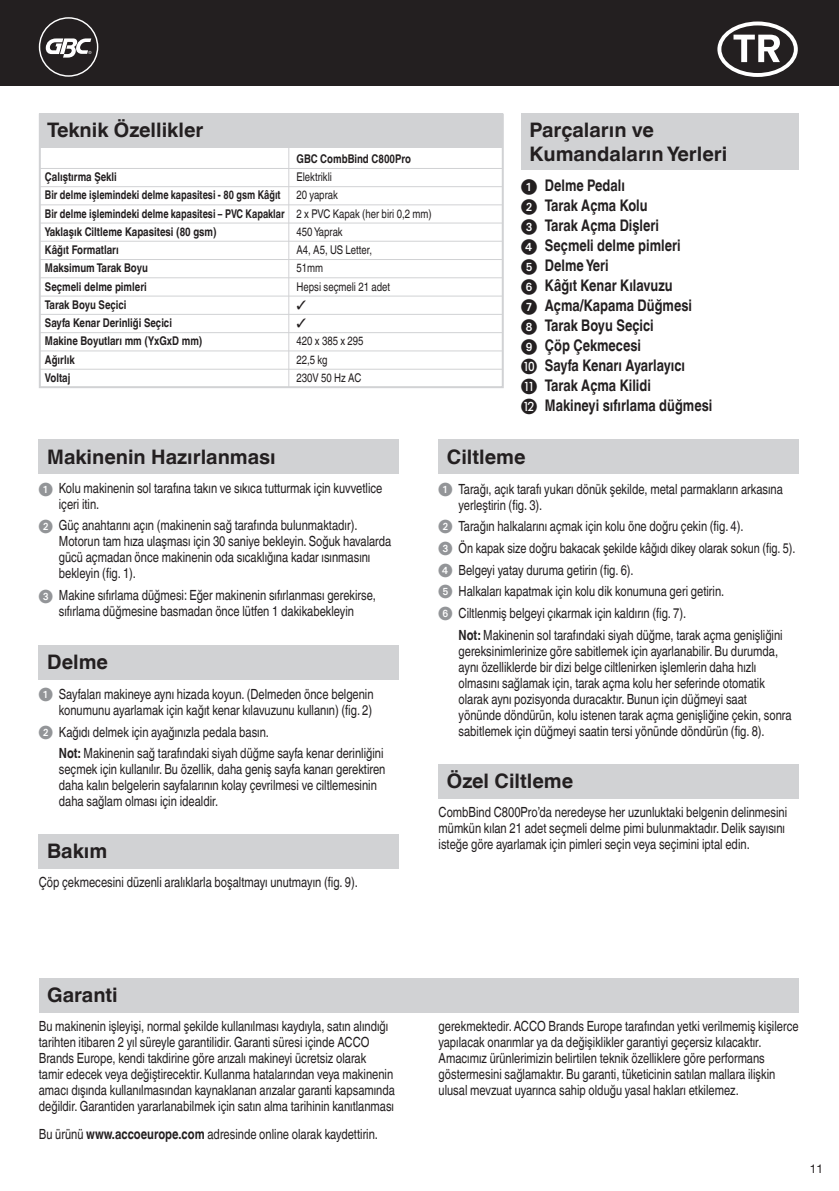
<style>
.page{position:relative;width:839px;height:1191px;background:#fff}
.page>*{position:absolute;margin:0;border:0;box-sizing:border-box;transform-origin:0 0}
.t1{font:700 20px/24px "Helvetica Linotype";color:#231f20}
.t2{font:700 16px/20px "Helvetica Linotype";color:#231f20;scale:.8 1}
.t3{font:14px/16px "Helvetica Linotype";color:#231f20;scale:.8 1}
.t4{font:700 12px/18.2px "Helvetica Linotype";color:#231f20;scale:.8 1}
.t5{font:12px/18.2px "Helvetica Linotype";color:#231f20;scale:.8 1}
.t6{font:12px "Helvetica Neue";color:#231f20}
.s1{font-family:"European Pi One";font-weight:400}
.s2{font-family:"European Pi One";color:#939598}
.s3{font-weight:700}
</style>
<div class="page">
<div style="left:0;top:0;width:839px;height:85px;background:#231f20"></div>
<svg style="left:39px;top:17px;width:59px;height:60px"></svg>
<div style="left:521px;top:114px;width:277px;height:56px;background:#d1d2d4"></div>
<div style="left:39px;top:440px;width:360px;height:34px;background:#d1d2d4"></div>
<div style="left:39px;top:645px;width:360px;height:34px;background:#d1d2d4"></div>
<div style="left:439px;top:440px;width:360px;height:34px;background:#d1d2d4"></div>
<div style="left:439px;top:764px;width:360px;height:34px;background:#d1d2d4"></div>
<div style="left:39px;top:835px;width:360px;height:34px;background:#d1d2d4"></div>
<div style="left:39px;top:114px;width:465px;height:274px;border:2px solid #d1d2d4"></div>
<div style="left:39px;top:114px;width:464px;height:34px;background:#d1d2d4"></div>
<hr style="left:288px;top:142px;width:1px;height:246px;background:#d1d2d4">
<hr style="left:40px;top:186px;width:462px;height:1px;background:#d1d2d4">
<hr style="left:40px;top:168px;width:462px;height:1px;background:#d1d2d4">
<hr style="left:40px;top:223px;width:462px;height:1px;background:#d1d2d4">
<hr style="left:40px;top:204px;width:462px;height:1px;background:#d1d2d4">
<hr style="left:40px;top:241px;width:462px;height:1px;background:#d1d2d4">
<hr style="left:40px;top:259px;width:462px;height:1px;background:#d1d2d4">
<hr style="left:40px;top:277px;width:462px;height:1px;background:#d1d2d4">
<hr style="left:40px;top:296px;width:462px;height:1px;background:#d1d2d4">
<hr style="left:40px;top:332px;width:462px;height:1px;background:#d1d2d4">
<hr style="left:40px;top:314px;width:462px;height:1px;background:#d1d2d4">
<hr style="left:40px;top:350px;width:462px;height:1px;background:#d1d2d4">
<hr style="left:40px;top:369px;width:462px;height:1px;background:#d1d2d4">
<div style="left:39px;top:978px;width:760px;height:34px;background:#d1d2d4"></div>
<h1 class="t1" style="left:47px;top:118px;width:158px">Teknik Özellikler</h1>
<p class="t4" style="left:45px;top:168px;width:301px">Çalıştırma Şekli<br>Bir delme işlemindeki delme kapasitesi - 80 gsm Kâğıt<br>Bir delme işlemindeki delme kapasitesi – PVC Kapaklar<br>Yaklaşık Ciltleme Kapasitesi (80 gsm)<br>Kâğıt Formatları<br>Maksimum Tarak Boyu<br>Seçmeli delme pimleri<br>Tarak Boyu Seçici<br>Sayfa Kenar Derinliği Seçici<br>Makine Boyutları mm (YxGxD mm)<br>Ağırlık<br>Voltaj</p>
<p class="t4" style="left:296px;top:149px;width:145px">GBC CombBind C800Pro</p>
<p class="t5" style="left:296px;top:168px;width:170px">Elektrikli<br>20 yaprak<br>2 x PVC Kapak (her biri 0,2 mm)<br>450 Yaprak<br>A4, A5, US Letter,<br>51mm<br>Hepsi seçmeli 21 adet</p>
<p class="t5" style="left:296px;top:332px;width:85px">420 x 385 x 295<br>22,5 kg<br>230V 50 Hz AC</p>
<h1 class="t1" style="left:530px;top:118px;width:199px">Parçaların ve<br>Kumandaların Yerleri</h1>
<p class="t2" style="left:521px;top:175px;width:240px"><span class="s1">1</span> Delme Pedalı<br><span class="s1">2</span> Tarak Açma Kolu<br><span class="s1">3</span> Tarak Açma Dişleri<br><span class="s1">4</span> Seçmeli delme pimleri<br><span class="s1">5</span> Delme Yeri<br><span class="s1">6</span> Kâğıt Kenar Kılavuzu<br><span class="s1">7</span> Açma/Kapama Düğmesi<br><span class="s1">8</span> Tarak Boyu Seçici<br><span class="s1">9</span> Çöp Çekmecesi<br><span class="s1">J</span> Sayfa Kenarı Ayarlayıcı<br><span class="s1">K</span> Tarak Açma Kilidi<br><span class="s1">L</span> Makineyi sıfırlama düğmesi</p>
<h1 class="t1" style="left:47px;top:445px;width:230px">Makinenin Hazırlanması</h1>
<p class="t3" style="left:59px;top:480px;width:406px;text-indent:-20px"><span class="s2">1</span> Kolu makinenin sol tarafına takın ve sıkıca tutturmak için kuvvetlice içeri itin.</p>
<p class="t3" style="left:59px;top:517px;width:417px;text-indent:-20px"><span class="s2">2</span> Güç anahtarını açın (makinenin sağ tarafında bulunmaktadır).<br>Motorun tam hıza ulaşması için 30 saniye bekleyin. Soğuk havalarda gücü açmadan önce makinenin oda sıcaklığına kadar ısınmasını bekleyin (fig. 1).</p>
<p class="t3" style="left:39px;top:587px;width:423px;text-align:center"><span class="s2">3</span> Makine sıfırlama düğmesi: Eğer makinenin sıfırlanması gerekirse, sıfırlama düğmesine basmadan önce lütfen 1 dakikabekleyin</p>
<h1 class="t1" style="left:47px;top:650px;width:62px">Delme</h1>
<p class="t3" style="left:39px;top:686px;width:420px;text-align:right"><span class="s2">1</span> Sayfaları makineye aynı hizada koyun. (Delmeden önce belgenin konumunu ayarlamak için kağıt kenar kılavuzunu kullanın) (fig. 2)</p>
<p class="t3" style="left:59px;top:721px;width:407px;line-height:21.6px;text-indent:-20px"><span class="s2">2</span> Kağıdı delmek için ayağınızla pedala basın.<br><span class="s3">Not:</span> Makinenin sağ tarafındaki siyah düğme sayfa kenar derinliğini</p>
<p class="t3" style="left:59px;top:761px;width:410px">seçmek için kullanılır. Bu özellik, daha geniş sayfa kanarı gerektiren daha kalın belgelerin sayfalarının kolay çevrilmesi ve ciltlemesinin daha sağlam olması için idealdir.</p>
<h1 class="t1" style="left:47px;top:839px;width:62px">Bakım</h1>
<p class="t3" style="left:39px;top:874px;width:400px">Çöp çekmecesini düzenli aralıklarla boşaltmayı unutmayın (fig. 9).</p>
<h1 class="t1" style="left:447px;top:445px;width:80px">Ciltleme</h1>
<p class="t3" style="left:459px;top:481px;width:407px;text-indent:-20px"><span class="s2">1</span> Tarağı, açık tarafı yukarı dönük şekilde, metal parmakların arkasına yerleştirin (fig. 3).</p>
<p class="t3" style="left:439px;top:516px;width:448px;line-height:21.6px"><span class="s2">2</span> Tarağın halkalarını açmak için kolu öne doğru çekin (fig. 4).<br><span class="s2">3</span> Ön kapak size doğru bakacak şekilde kâğıdı dikey olarak sokun (fig. 5).<br><span class="s2">4</span> Belgeyi yatay duruma getirin (fig. 6).<br><span class="s2">5</span> Halkaları kapatmak için kolu dik konumuna geri getirin.<br><span class="s2">6</span> Ciltlenmiş belgeyi çıkarmak için kaldırın (fig. 7).</p>
<p class="t3" style="left:459px;top:627px;width:418px"><span class="s3">Not:</span> Makinenin sol tarafındaki siyah düğme, tarak açma genişliğini gereksinimlerinize göre sabitlemek için ayarlanabilir. Bu durumda, aynı özelliklerde bir dizi belge ciltlenirken işlemlerin daha hızlı olmasını sağlamak için, tarak açma kolu her seferinde otomatik olarak aynı pozisyonda duracaktır. Bunun için düğmeyi saat yönünde döndürün, kolu istenen tarak açma genişliğine çekin, sonra sabitlemek için düğmeyi saatin tersi yönünde döndürün (fig. 8).</p>
<h1 class="t1" style="left:447px;top:769px;width:128px">Özel Ciltleme</h1>
<p class="t3" style="left:439px;top:804px;width:437px">CombBind C800Pro’da neredeyse her uzunluktaki belgenin delinmesini mümkün kılan 21 adet seçmeli delme pimi bulunmaktadır. Delik sayısını isteğe göre ayarlamak için pimleri seçin veya seçimini iptal edin.</p>
<h1 class="t1" style="left:47px;top:983px;width:72px">Garanti</h1>
<p class="t3" style="left:39px;top:1018px;width:447px">Bu makinenin işleyişi, normal şekilde kullanılması kaydıyla, satın alındığı tarihten itibaren 2 yıl süreyle garantilidir. Garanti süresi içinde ACCO Brands Europe, kendi takdirine göre arızalı makineyi ücretsiz olarak<br>tamir edecek veya değiştirecektir. Kullanma hatalarından veya makinenin amacı dışında kullanılmasından kaynaklanan arızalar garanti kapsamında değildir. Garantiden yararlanabilmek için satın alma tarihinin kanıtlanması</p>
<p class="t3" style="left:439px;top:1018px;width:451px">gerekmektedir. ACCO Brands Europe tarafından yetki verilmemiş kişilerce yapılacak onarımlar ya da değişiklikler garantiyi geçersiz kılacaktır.<br>Amacımız ürünlerimizin belirtilen teknik özelliklere göre performans göstermesini sağlamaktır. Bu garanti, tüketicinin satılan mallara ilişkin ulusal mevzuat uyarınca sahip olduğu yasal hakları etkilemez.</p>
<p class="t3" style="left:39px;top:1126px;width:426px">Bu ürünü <span class="s3">www.accoeurope.com</span> adresinde online olarak kaydettirin.</p>
<p class="t6" style="left:810px;top:1161px;width:15px">11</p>
</div>
